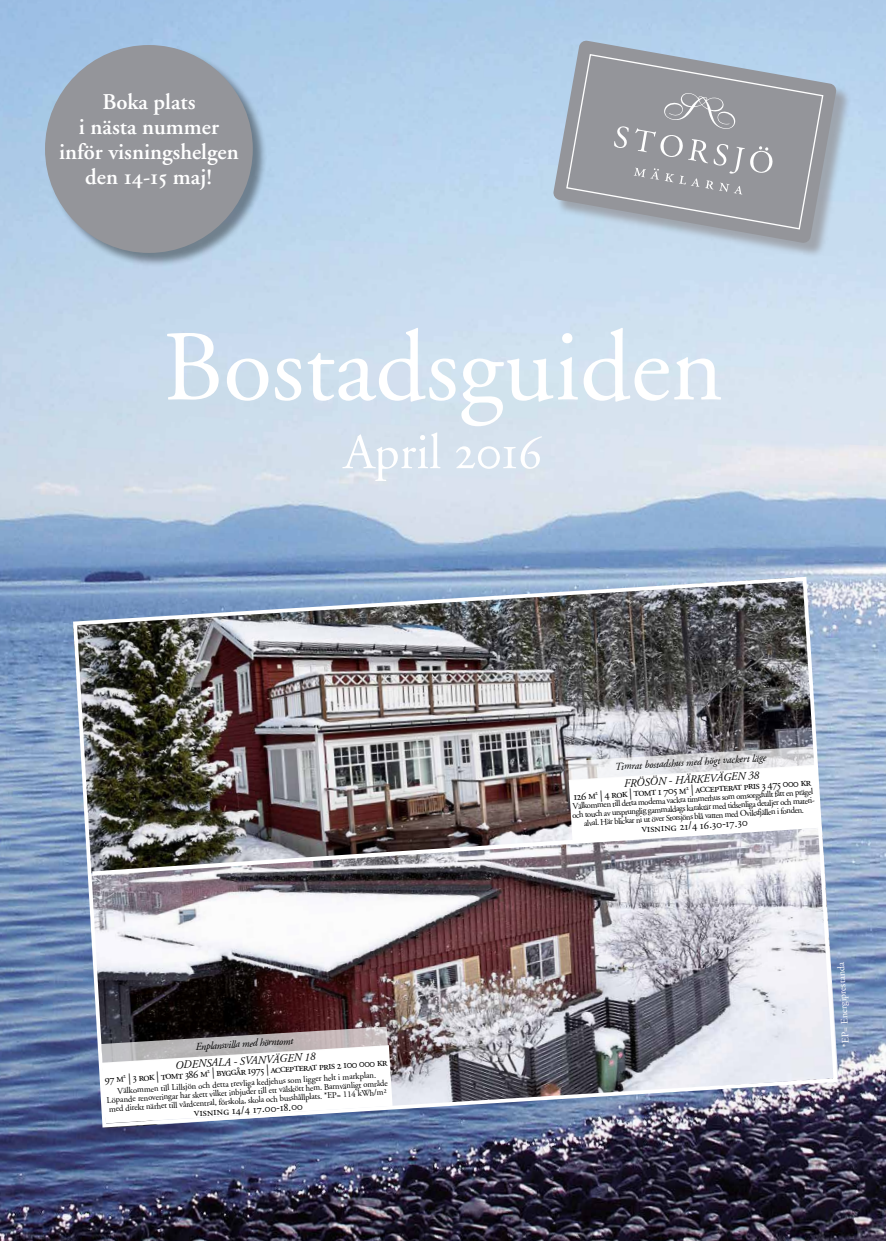
<style>
.page{position:relative;width:886px;height:1241px;background:#fff}
.page>*{position:absolute;margin:0;border:0;box-sizing:border-box;transform-origin:0 0}
.t1{font:100px "Adobe Garamond";color:#fff}
.t2{font:50px "Adobe Garamond";color:#fff}
.t3{font:600 22.5px/25px "Adobe Garamond";color:#fff;text-align:center}
.t4{font:11.38px "Adobe Garamond Regular SC";color:#000}
.t5{font:italic 11.38px "Adobe Garamond";color:#000}
.t6{font:11.25px "Adobe Garamond Regular SC";color:#000}
.t7{font:italic 10.5px "Adobe Garamond";color:#000}
.t8{font:10px "Adobe Garamond";color:#fff}
.t9{font:8.75px/8.8px "Adobe Garamond";color:#000;text-align:center}
.s1{font-family:"Adobe Garamond Semibold SC";font-weight:400}
.s2{font-family:"Adobe Garamond Regular SC"}
</style>
<div class="page">
<img style="left:0;top:0;width:886px;height:1240px">
<div style="left:555px;top:43px;width:296px;height:215px;background:#94959a;opacity:.75"></div>
<svg style="left:553px;top:40px;width:284px;height:203px;background:#b0c4d6"></svg>
<svg style="left:565px;top:53px;width:259px;height:177px;background:#9da2aa"></svg>
<svg style="left:614px;top:93px;width:159px;height:101px;background:#9c9da1"></svg>
<img style="left:71px;top:574px;width:768px;height:555px">
<div style="left:46px;top:46px;width:221px;height:221px;background:#000;opacity:.4"></div>
<div style="left:45px;top:45px;width:208px;height:208px;background:#94959a;border-radius:50%"></div>
<h3 class="t3" style="left:59px;top:89px;width:181px">Boka plats<br>i nästa nummer inför visningshelgen den <span class="s1">14-15</span> maj!</h3>
<h1 class="t1" style="left:163px;top:314px;width:562px">Bostadsguiden</h1>
<h2 class="t2" style="left:344px;top:425px;width:200px">April <span class="s2">2016</span></h2>
<p class="t7" style="left:195px;top:1041px;width:99px;rotate:-4deg">Enplansvilla med hörntomt</p>
<h3 class="t5" style="left:175px;top:1058px;width:142px;rotate:-3deg">ODENSALA - SVANVÄGEN 18</h3>
<p class="t6" style="left:104px;top:1071px;width:285px;rotate:-3deg">97 m<sup>2</sup> | 3 rok | tomt 386 m<sup>2</sup> | byggår 1975 | accepterat pris 2 100 000 kr</p>
<p class="t9" style="left:106px;top:1085px;width:283px;rotate:-3deg">Välkommen till Lillsjön och detta trevliga kedjehus som ligger helt i markplan.<br>Löpande renoveringar har skett vilket inbjuder till ett välskött hem. Barnvänligt område med direkt närhet till vårdcentral, förskola, skola och busshållplats. *EP= 114 kWh/m²</p>
<h3 class="t4" style="left:194px;top:1106px;width:111px;rotate:-3deg">visning 14/4 17.00-18.00</h3>
<p class="t7" style="left:615px;top:761px;width:153px;rotate:-4deg">Timrat bostadshus med högt vackert läge</p>
<h3 class="t5" style="left:624px;top:776px;width:137px;rotate:-3deg">FRÖSÖN - HÄRKEVÄGEN 38</h3>
<p class="t6" style="left:573px;top:789px;width:239px;rotate:-3deg">126 m<sup>2</sup> | 4 rok | tomt 1 705 m<sup>2</sup> | accepterat pris 3 475 000 kr</p>
<p class="t9" style="left:571px;top:801px;width:246px;rotate:-3deg">Välkommen till detta moderna vackra timmerhus som omsorgsfullt fått en prägel och touch av ursprunglig gammaldags karaktär med tidsenliga detaljer och materi&shy;alval. Här blickar ni ut över Storsjöns blå vatten med Oviksfjällen i fonden.</p>
<h3 class="t4" style="left:641px;top:822px;width:108px;rotate:-3deg">visning 21/4 16.30-17.30</h3>
<p class="t8" style="left:841px;top:1047px;width:87px;rotate:-94deg">*EP= Energiprestanda</p>
</div>
